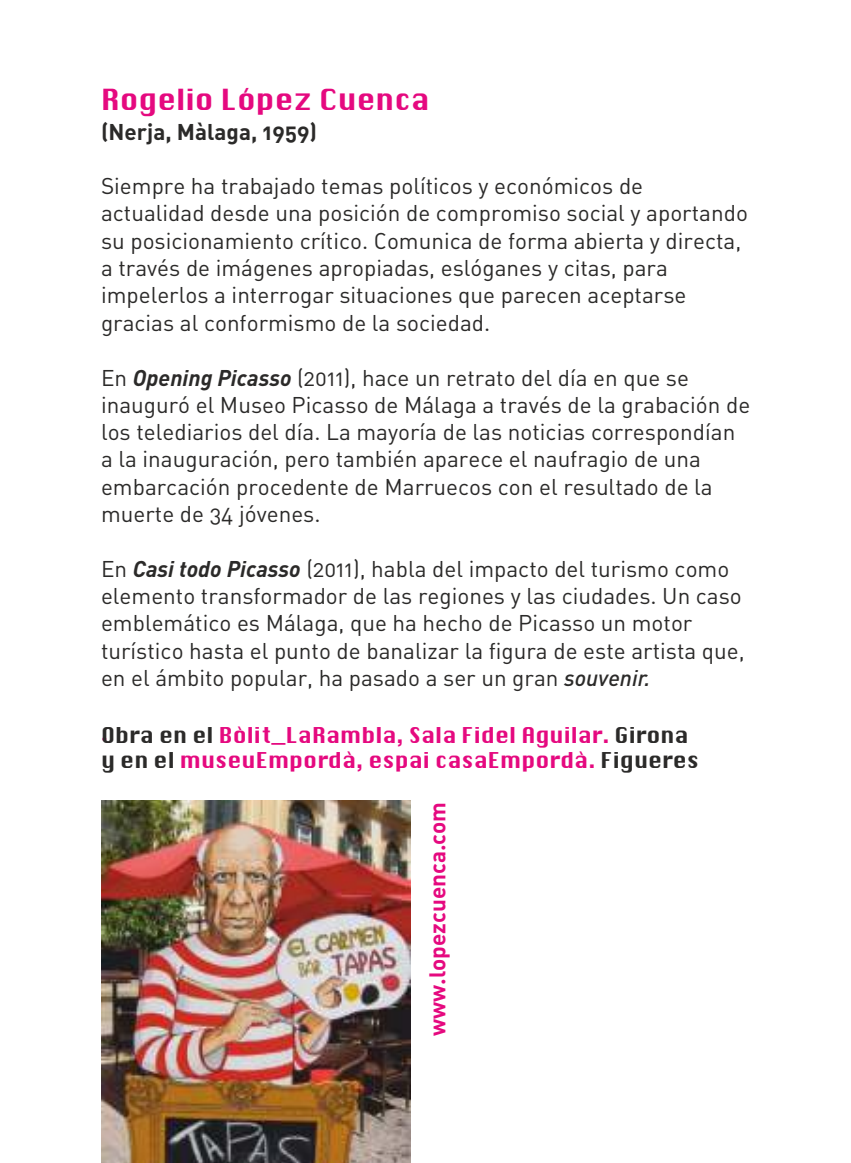
<style>
.page{position:relative;width:851px;height:1163px;background:#fff}
.page>*{position:absolute;margin:0;border:0;box-sizing:border-box;transform-origin:0 0}
.t1{font:30px "Chicane";color:#e5097f}
.t2{font:22.5px/27.2px "DIN Alternate";color:#2b2a29}
.t3{font:22.5px/25.2px "Chicane";color:#e5097f}
.t4{font:700 22.5px "DIN Alternate";color:#e5097f}
.t5{font:700 22.5px "DIN Alternate";color:#2b2a29}
.s1{font-family:"DIN";font-weight:700;font-style:italic}
.s2{font-family:"DIN";font-weight:500;font-style:italic}
.s3{color:#2b2a29}
</style>
<div class="page">
<img style="left:101px;top:800px;width:310px;height:362px">
<h1 class="t1" style="left:101px;top:84px;width:330px">Rogelio López Cuenca</h1>
<p class="t5" style="left:101px;top:123px;width:217px">(Nerja, Màlaga, 1959)</p>
<p class="t2" style="left:101px;top:175px;width:648px">Siempre ha trabajado temas políticos y económicos de actualidad desde una posición de compromiso social y aportando su posicionamiento crítico. Comunica de forma abierta y directa, a través de imágenes apropiadas, eslóganes y citas, para impelerlos a interrogar situaciones que parecen aceptarse gracias al conformismo de la sociedad.</p>
<p class="t2" style="left:101px;top:366px;width:650px">En <span class="s1">Opening Picasso</span> (2011), hace un retrato del día en que se inauguró el Museo Picasso de Málaga a través de la grabación de los telediarios del día. La mayoría de las noticias correspondían a la inauguración, pero también aparece el naufragio de una embarcación procedente de Marruecos con el resultado de la muerte de 34 jóvenes.</p>
<p class="t2" style="left:101px;top:557px;width:645px">En <span class="s1">Casi todo Picasso</span> (2011), habla del impacto del turismo como elemento transformador de las regiones y las ciudades. Un caso emblemático es Málaga, que ha hecho de Picasso un motor turístico hasta el punto de banalizar la figura de este artista que, en el ámbito popular, ha pasado a ser un gran <span class="s2">souvenir.</span></p>
<p class="t3" style="left:101px;top:722px;width:599px"><span class="s3">Obra en el</span> Bòlit_LaRambla, Sala Fidel Aguilar. <span class="s3">Girona y en el</span> museuEmpordà, espai casaEmpordà. <span class="s3">Figueres</span></p>
<p class="t4" style="left:101px;top:724px;width:8px">.</p>
<p class="t4" style="left:428px;top:1035px;width:236px;rotate:-90deg">www.lopezcuenca.com</p>
</div>
